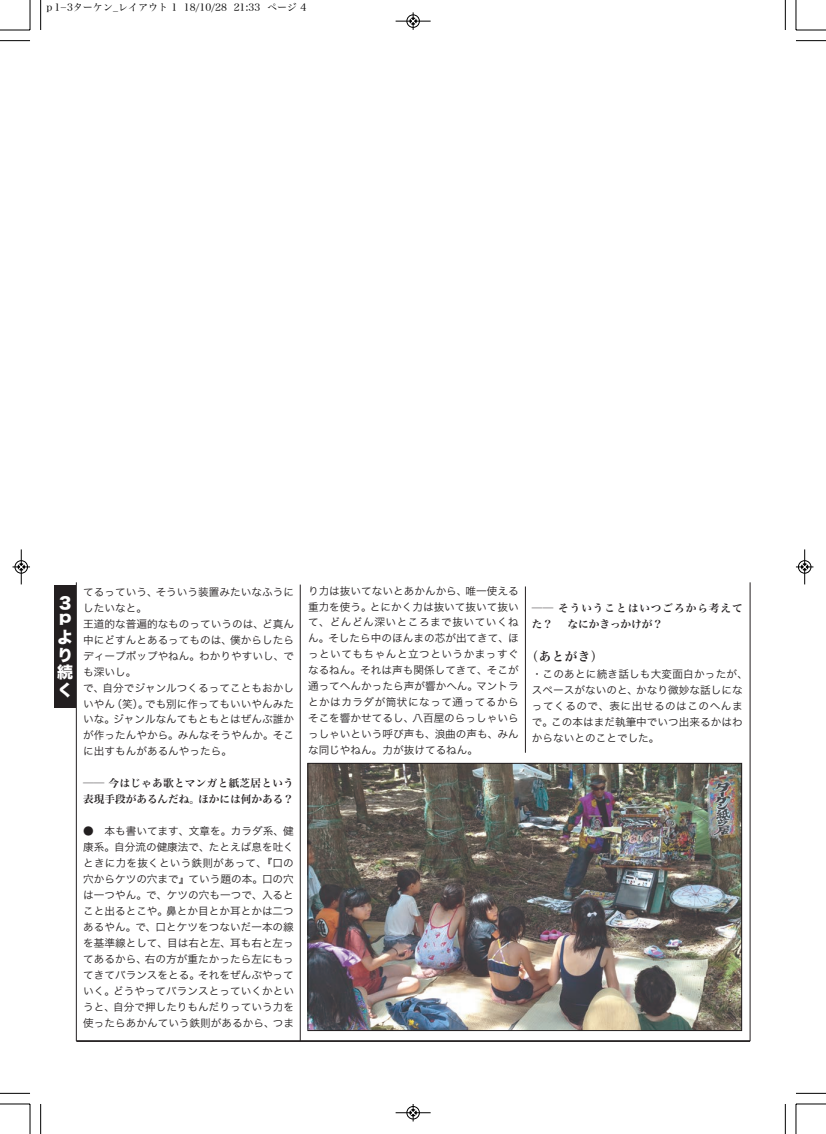
<style>
.page{position:relative;width:826px;height:1134px;background:#fff}
.page>*{position:absolute;margin:0;border:0;box-sizing:border-box;transform-origin:0 0}
.t1{font:16px/17.5px "Hira Kaku Std W8";color:#fff}
.t2{font:12.38px "Hira Min Pro W6";color:#231f20}
.t3{font:10.62px/16px "Hira Kaku Pro W3";color:#231f20}
.t4{font:10.62px/16px "Hira Min Pro W6";letter-spacing:.025em;color:#231f20}
.t5{font:10.62px/16px "Hira Min Pro W6";letter-spacing:.09em;color:#231f20}
.t6{font:10px "Hira Min Pro W3";color:#000}
</style>
<div class="page">
<hr style="left:76px;top:582px;width:1px;height:459px;background:#231f20">
<hr style="left:300px;top:584px;width:1px;height:457px;background:#231f20">
<hr style="left:749px;top:582px;width:1px;height:459px;background:#231f20">
<hr style="left:76px;top:1040px;width:674px;height:2px;background:#231f20">
<img style="left:309px;top:765px;width:430px;height:263px">
<div style="left:307px;top:763px;width:434px;height:267px;border:1px solid #231f20"></div>
<hr style="left:525px;top:586px;width:1px;height:167px;background:#231f20">
<div style="left:54px;top:585px;width:22px;height:123px;background:#231f20"></div>
<hr style="left:40px;top:0;width:1px;height:30px;background:#000">
<hr style="left:0;top:40px;width:30px;height:1px;background:#000">
<hr style="left:785px;top:0;width:1px;height:30px;background:#000">
<hr style="left:795px;top:40px;width:30px;height:1px;background:#000">
<hr style="left:40px;top:1104px;width:1px;height:30px;background:#000">
<hr style="left:0;top:1093px;width:30px;height:1px;background:#000">
<hr style="left:785px;top:1104px;width:1px;height:30px;background:#000">
<hr style="left:795px;top:1093px;width:30px;height:1px;background:#000">
<hr style="left:30px;top:0;width:1px;height:30px;background:#000">
<hr style="left:0;top:30px;width:30px;height:1px;background:#000">
<hr style="left:795px;top:0;width:1px;height:30px;background:#000">
<hr style="left:795px;top:30px;width:30px;height:1px;background:#000">
<hr style="left:30px;top:1104px;width:1px;height:30px;background:#000">
<hr style="left:0;top:1103px;width:30px;height:1px;background:#000">
<hr style="left:795px;top:1104px;width:1px;height:30px;background:#000">
<hr style="left:795px;top:1103px;width:30px;height:1px;background:#000">
<div style="left:406px;top:14px;width:13px;height:14px;border:1px solid #fff;border-radius:50%"></div>
<hr style="left:395px;top:21px;width:35px;height:1px;background:#000">
<div style="left:406px;top:15px;width:13px;height:13px;border:1px solid #000;border-radius:50%"></div>
<svg style="left:410px;top:12px;width:6px;height:18px"></svg>
<hr style="left:395px;top:1112px;width:35px;height:1px;background:#000">
<div style="left:406px;top:1106px;width:13px;height:13px;border:1px solid #000;border-radius:50%"></div>
<svg style="left:410px;top:1104px;width:6px;height:17px"></svg>
<hr style="left:21px;top:549px;width:1px;height:35px;background:#000">
<div style="left:15px;top:560px;width:13px;height:13px;border:1px solid #000;border-radius:50%"></div>
<svg style="left:12px;top:564px;width:18px;height:6px"></svg>
<div style="left:797px;top:560px;width:14px;height:13px;border:1px solid #fff;border-radius:50%"></div>
<hr style="left:804px;top:549px;width:1px;height:35px;background:#000">
<div style="left:798px;top:560px;width:12px;height:13px;border:1px solid #000;border-radius:50%"></div>
<svg style="left:796px;top:564px;width:17px;height:6px"></svg>
<p class="t6" style="left:44px;top:-1px;width:263px">ｐ1−3ターケン_レイアウト 1 18/10/28 21:33 ページ 4</p>
<h1 class="t1" style="left:57px;top:597px;width:17px;line-height:13.5px">３ｐ</h1>
<h1 class="t1" style="left:57px;top:629px;width:17px;text-align:justify">より続く</h1>
<p class="t3" style="left:83px;top:583px;width:212px">てるっていう、そういう装置みたいなふうにしたいなと。<br>王道的な普遍的なものっていうのは、ど真ん中にどすんとあるってものは、僕からしたらディープポップやねん。わかりやすいし、でも深いし。<br>で、自分でジャンルつくるってこともおかしいやん（笑）。でも別に作ってもいいやんみたいな。ジャンルなんてもともとはぜんぶ誰かが作ったんやから。みんなそうやんか。そこに出すもんがあるんやったら。</p>
<p class="t4" style="left:83px;top:774px;width:212px">── 今はじゃあ歌とマンガと紙芝居という表現手段があるんだね。ほかには何かある？</p>
<p class="t3" style="left:83px;top:822px;width:212px;text-align:justify">● 本も書いてます、文章を。カラダ系、健康系。自分流の健康法で、たとえば息を吐くときに力を抜くという鉄則があって、『口の穴からケツの穴まで』ていう題の本。口の穴は一つやん。で、ケツの穴も一つで、入るとこと出るとこや。鼻とか目とか耳とかは二つあるやん。で、口とケツをつないだ一本の線を基準線として、目は右と左、耳も右と左ってあるから、右の方が重たかったら左にもってきてバランスをとる。それをぜんぶやっていく。どうやってバランスとっていくかというと、自分で押したりもんだりっていう力を使ったらあかんていう鉄則があるから、つま</p>
<p class="t3" style="left:308px;top:582px;width:212px;text-align:justify">り力は抜いてないとあかんから、唯一使える重力を使う。とにかく力は抜いて抜いて抜いて、どんどん深いところまで抜いていくねん。そしたら中のほんまの芯が出てきて、ほっといてもちゃんと立つというかまっすぐなるねん。それは声も関係してきて、そこが通ってへんかったら声が響かへん。マントラとかはカラダが筒状になって通ってるからそこを響かせてるし、八百屋のらっしゃいらっしゃいという呼び声も、浪曲の声も、みんな同じやねん。力が抜けてるねん。</p>
<p class="t5" style="left:532px;top:599px;width:212px">── そういうことはいつごろから考えてた？ 　なにかきっかけが？</p>
<p class="t2" style="left:525px;top:645px;width:79px">（あとがき）</p>
<p class="t3" style="left:531px;top:665px;width:217px">・このあとに続き話しも大変面白かったが、スペースがないのと、かなり微妙な話しになってくるので、表に出せるのはこのへんまで。この本はまだ執筆中でいつ出来るかはわからないとのことでした。</p>
</div>
